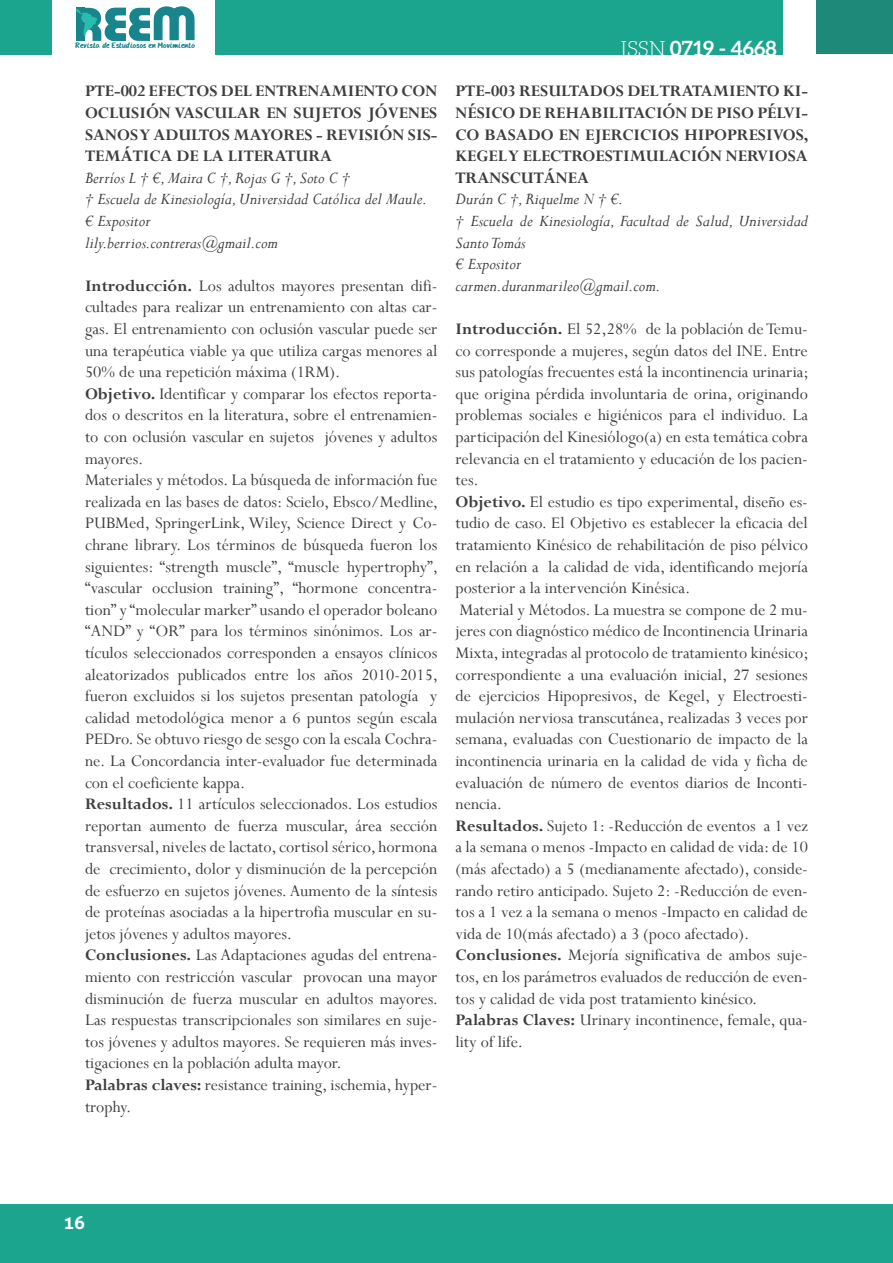
<style>
.page{position:relative;width:893px;height:1263px;background:#fff}
.page>*{position:absolute;margin:0;border:0;box-sizing:border-box;transform-origin:0 0}
.t1{font:700 21px "Aleo";color:#fff}
.t2{font:18px/21.6px "Perpetua";color:#3e3e3f;text-align:justify}
.t3{font:700 18px/21.6px "Perpetua";color:#3e3e3f;text-align:justify}
.t4{font:italic 18px/21.6px "Perpetua";color:#3e3e3f}
.t5{font:700 18px "Aller";color:#fff}
.t6{font:8.1px "HANDYHANDY";color:#18858d}
.s1{font-weight:300}
.s2{font-weight:700}
</style>
<div class="page">
<div style="left:0;top:1205px;width:893px;height:58px;background:#1ba58e"></div>
<div style="left:0;top:0;width:51px;height:54px;background:#1ba58e"></div>
<div style="left:816px;top:0;width:77px;height:54px;background:#1e8978"></div>
<div style="left:215px;top:0;width:567px;height:54px;background:#1ba58e"></div>
<svg style="left:76px;top:6px;width:119px;height:35px"></svg>
<p class="t6" style="left:75px;top:42px;width:121px">Revista de Estudiosos en Movimiento</p>
<p class="t1" style="left:621px;top:36px;width:158px"><span class="s1">ISSN</span> 0719 - 4668</p>
<p class="t3" style="left:455px;top:80px;width:355px">PTE-003 RESULTADOS DEL TRATAMIENTO KI-NÉSICO DE REHABILITACIÓN DE PISO PÉLVI-CO BASADO EN EJERCICIOS HIPOPRESIVOS, KEGEL Y ELECTROESTIMULACIÓN NERVIOSA TRANSCUTÁNEA</p>
<p class="t4" style="left:455px;top:188px;width:169px">Durán C †, Riquelme N † €.</p>
<p class="t4" style="left:455px;top:209px;width:354px">† Escuela de Kinesiología, Facultad de Salud, Universidad<br>Santo Tomás</p>
<p class="t4" style="left:455px;top:253px;width:67px">€ Expositor</p>
<p class="t4" style="left:455px;top:274px;width:207px">carmen.duranmarileo@gmail.com.</p>
<p class="t2" style="left:455px;top:318px;width:355px"><span class="s2">Introducción.</span> El 52,28% de la población de Temu&shy;co corresponde a mujeres, según datos del INE. Entre sus patologías frecuentes está la incontinencia urinaria; que origina pérdida involuntaria de orina, originando problemas sociales e higiénicos para el individuo. La participación del Kinesiólogo(a) en esta temática cobra relevancia en el tratamiento y educación de los pacien&shy;tes.</p>
<p class="t2" style="left:455px;top:490px;width:354px"><span class="s2">Objetivo.</span> El estudio es tipo experimental, diseño es&shy;tudio de caso. El Objetivo es establecer la eficacia del tratamiento Kinésico de rehabilitación de piso pélvico en relación a la calidad de vida, identificando mejoría posterior a la intervención Kinésica.</p>
<p class="t2" style="left:455px;top:598px;width:355px">Material y Métodos. La muestra se compone de 2 mu&shy;jeres con diagnóstico médico de Incontinencia Urinaria Mixta, integradas al protocolo de tratamiento kinésico; correspondiente a una evaluación inicial, 27 sesiones de ejercicios Hipopresivos, de Kegel, y Electroesti&shy;mulación nerviosa transcutánea, realizadas 3 veces por semana, evaluadas con Cuestionario de impacto de la incontinencia urinaria en la calidad de vida y ficha de evaluación de número de eventos diarios de Inconti&shy;nencia.</p>
<p class="t2" style="left:455px;top:814px;width:354px"><span class="s2">Resultados.</span> Sujeto 1: -Reducción de eventos a 1 vez a la semana o menos -Impacto en calidad de vida: de 10 (más afectado) a 5 (medianamente afectado), conside&shy;rando retiro anticipado. Sujeto 2: -Reducción de even&shy;tos a 1 vez a la semana o menos -Impacto en calidad de vida de 10(más afectado) a 3 (poco afectado).</p>
<p class="t2" style="left:455px;top:944px;width:354px"><span class="s2">Conclusiones.</span> Mejoría significativa de ambos suje&shy;tos, en los parámetros evaluados de reducción de even&shy;tos y calidad de vida post tratamiento kinésico.</p>
<p class="t2" style="left:455px;top:1009px;width:354px"><span class="s2">Palabras Claves:</span> Urinary incontinence, female, qua&shy;lity of life.</p>
<p class="t3" style="left:85px;top:80px;width:354px">PTE-002 EFECTOS DEL ENTRENAMIENTO CON OCLUSIÓN VASCULAR EN SUJETOS JÓVENES SANOS Y ADULTOS MAYORES - REVISIÓN SIS-TEMÁTICA DE LA LITERATURA</p>
<p class="t4" style="left:85px;top:166px;width:266px">Berríos L † €, Maira C †, Rojas G †, Soto C †</p>
<p class="t4" style="left:85px;top:188px;width:344px">† Escuela de Kinesiología, Universidad Católica del Maule.</p>
<p class="t4" style="left:85px;top:209px;width:67px">€ Expositor</p>
<p class="t4" style="left:85px;top:231px;width:194px">lily.berrios.contreras@gmail.com</p>
<p class="t2" style="left:85px;top:274px;width:354px"><span class="s2">Introducción.</span> Los adultos mayores presentan difi&shy;cultades para realizar un entrenamiento con altas car&shy;gas. El entrenamiento con oclusión vascular puede ser una terapéutica viable ya que utiliza cargas menores al 50% de una repetición máxima (1RM).</p>
<p class="t2" style="left:85px;top:382px;width:354px"><span class="s2">Objetivo.</span> Identificar y comparar los efectos reporta&shy;dos o descritos en la literatura, sobre el entrenamien&shy;to con oclusión vascular en sujetos jóvenes y adultos mayores.</p>
<p class="t2" style="left:85px;top:469px;width:355px">Materiales y métodos. La búsqueda de información fue realizada en las bases de datos: Scielo, Ebsco/Medline, PUBMed, SpringerLink, Wiley, Science Direct y Co&shy;chrane library. Los términos de búsqueda fueron los siguientes: “strength muscle”, “muscle hypertrophy”, “vascular occlusion training”, “hormone concentra&shy;tion” y “molecular marker” usando el operador boleano “AND” y “OR” para los términos sinónimos. Los ar&shy;tículos seleccionados corresponden a ensayos clínicos aleatorizados publicados entre los años 2010-2015, fueron excluidos si los sujetos presentan patología y calidad metodológica menor a 6 puntos según escala PEDro. Se obtuvo riesgo de sesgo con la escala Cochra&shy;ne. La Concordancia inter-evaluador fue determinada con el coeficiente kappa.</p>
<p class="t2" style="left:85px;top:793px;width:354px"><span class="s2">Resultados.</span> 11 artículos seleccionados. Los estudios reportan aumento de fuerza muscular, área sección transversal, niveles de lactato, cortisol sérico, hormona de crecimiento, dolor y disminución de la percepción de esfuerzo en sujetos jóvenes. Aumento de la síntesis de proteínas asociadas a la hipertrofia muscular en su&shy;jetos jóvenes y adultos mayores.</p>
<p class="t2" style="left:85px;top:944px;width:355px"><span class="s2">Conclusiones.</span> Las Adaptaciones agudas del entrena&shy;miento con restricción vascular provocan una mayor disminución de fuerza muscular en adultos mayores.<br>Las respuestas transcripcionales son similares en suje&shy;tos jóvenes y adultos mayores. Se requieren más inves&shy;tigaciones en la población adulta mayor.</p>
<p class="t2" style="left:85px;top:1074px;width:354px"><span class="s2">Palabras claves:</span> resistance training, ischemia, hyper&shy;trophy.</p>
<p class="t5" style="left:63px;top:1212px;width:23px">16</p>
</div>
